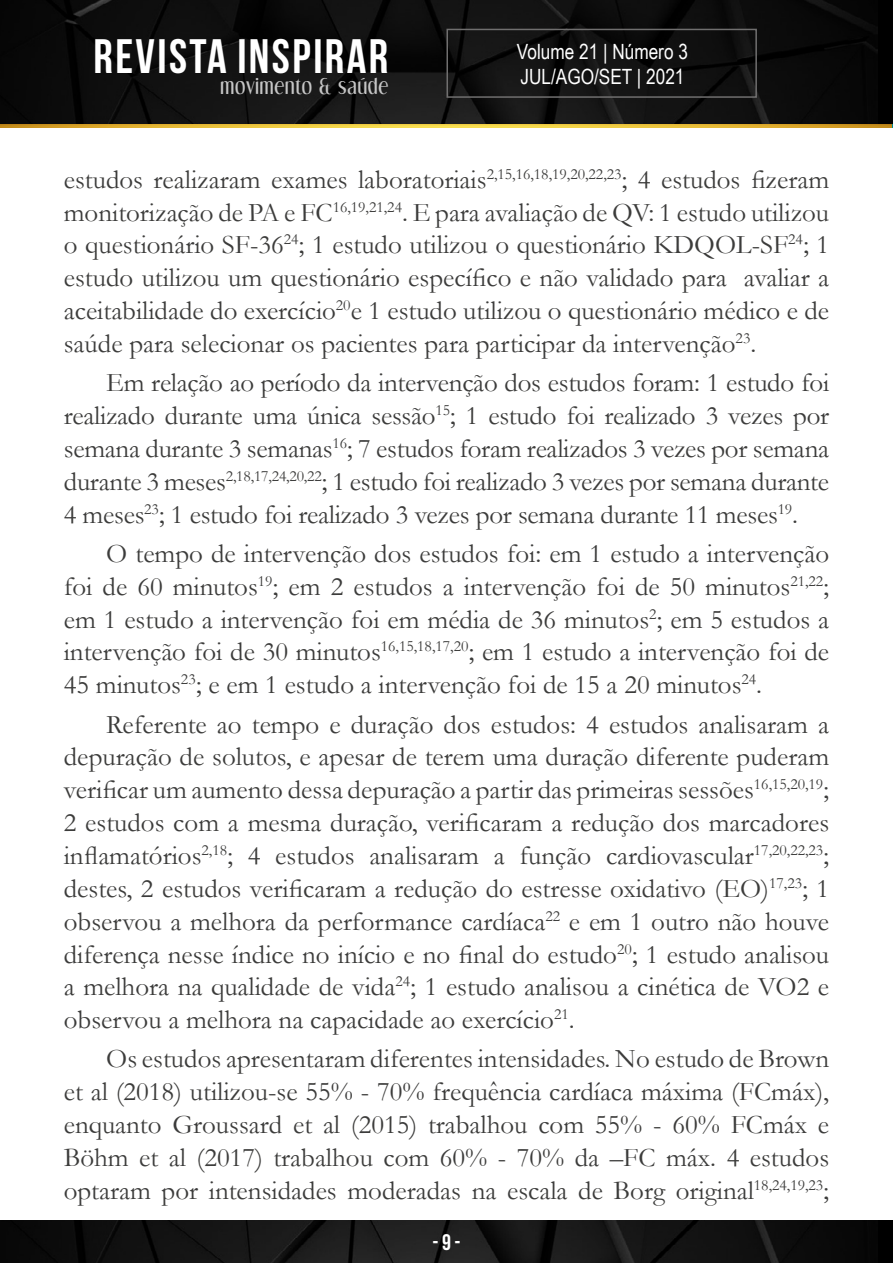
<style>
.page{position:relative;width:893px;height:1263px;background:#fff}
.page>*{position:absolute;margin:0;border:0;box-sizing:border-box;transform-origin:0 0}
.t1{font:700 48.3px "Bebas Neue";letter-spacing:.05em;color:#fff}
.t2{font:27px/32.8px "Garamond";color:#3c3c3b;text-align:justify}
.t3{font:700 22.5px "Bebas Neue";color:#fff}
.t4{font:21px/25.2px "Arial Narrow";color:#fff}
.t5{font:18.9px "Dream Orphans";letter-spacing:.05em;color:#c6c6c6}
</style>
<div class="page">
<img style="left:0;top:124px;width:891px;height:4px">
<img style="left:0;top:0;width:878px;height:124px">
<div style="left:446px;top:29px;width:311px;height:69px;border:2px solid #706f6f"></div>
<img style="left:0;top:1220px;width:878px;height:43px">
<h1 class="t1" style="left:94px;top:29px;width:296px">REVISTA INSPIRAR</h1>
<p class="t5" style="left:220px;top:75px;width:169px">movimento &amp; saúde</p>
<p class="t4" style="left:517px;top:38px;width:173px">Volume 21 | Número 3<br>JUL/AGO/SET | 2021</p>
<p class="t2" style="left:64px;top:162px;width:767px">estudos realizaram exames laboratoriais<sup>2,15,16,18,19,20,22,23</sup>; 4 estudos fizeram monitorização de PA e FC<sup>16,19,21,24</sup>. E para avaliação de QV: 1 estudo utilizou o questionário SF-36<sup>24</sup>; 1 estudo utilizou o questionário KDQOL-SF<sup>24</sup>; 1 estudo utilizou um questionário específico e não validado para avaliar a aceitabilidade do exercício<sup>20</sup>e 1 estudo utilizou o questionário médico e de saúde para selecionar os pacientes para participar da intervenção<sup>23</sup>.</p>
<p class="t2" style="left:64px;top:366px;width:767px;text-indent:43px">Em relação ao período da intervenção dos estudos foram: 1 estudo foi realizado durante uma única sessão<sup>15</sup>; 1 estudo foi realizado 3 vezes por semana durante 3 semanas<sup>16</sup>; 7 estudos foram realizados 3 vezes por semana durante 3 meses<sup>2,18,17,24,20,22</sup>; 1 estudo foi realizado 3 vezes por semana durante 4 meses<sup>23</sup>; 1 estudo foi realizado 3 vezes por semana durante 11 meses<sup>19</sup>.</p>
<p class="t2" style="left:64px;top:536px;width:767px;text-indent:43px">O tempo de intervenção dos estudos foi: em 1 estudo a intervenção foi de 60 minutos<sup>19</sup>; em 2 estudos a intervenção foi de 50 minutos<sup>21,22</sup>; em 1 estudo a intervenção foi em média de 36 minutos<sup>2</sup>; em 5 estudos a intervenção foi de 30 minutos<sup>16,15,18,17,20</sup>; em 1 estudo a intervenção foi de 45 minutos<sup>23</sup>; e em 1 estudo a intervenção foi de 15 a 20 minutos<sup>24</sup>.</p>
<p class="t2" style="left:64px;top:707px;width:767px;text-indent:43px">Referente ao tempo e duração dos estudos: 4 estudos analisaram a depuração de solutos, e apesar de terem uma duração diferente puderam verificar um aumento dessa depuração a partir das primeiras sessões<sup>16,15,20,19</sup>; 2 estudos com a mesma duração, verificaram a redução dos marcadores inflamatórios<sup>2,18</sup>; 4 estudos analisaram a função cardiovascular<sup>17,20,22,23</sup>; destes, 2 estudos verificaram a redução do estresse oxidativo (EO)<sup>17,23</sup>; 1 observou a melhora da performance cardíaca<sup>22</sup> e em 1 outro não houve diferença nesse índice no início e no final do estudo<sup>20</sup>; 1 estudo analisou a melhora na qualidade de vida<sup>24</sup>; 1 estudo analisou a cinética de VO2 e observou a melhora na capacidade ao exercício<sup>21</sup>.</p>
<p class="t2" style="left:64px;top:1042px;width:767px;text-indent:43px">Os estudos apresentaram diferentes intensidades. No estudo de Brown et al (2018) utilizou-se 55% - 70% frequência cardíaca máxima (FCmáx), enquanto Groussard et al (2015) trabalhou com 55% - 60% FCmáx e Böhm et al (2017) trabalhou com 60% - 70% da –FC máx. 4 estudos optaram por intensidades moderadas na escala de Borg original<sup>18,24,19,23</sup>;</p>
<p class="t3" style="left:432px;top:1230px;width:30px">- 9 -</p>
</div>
